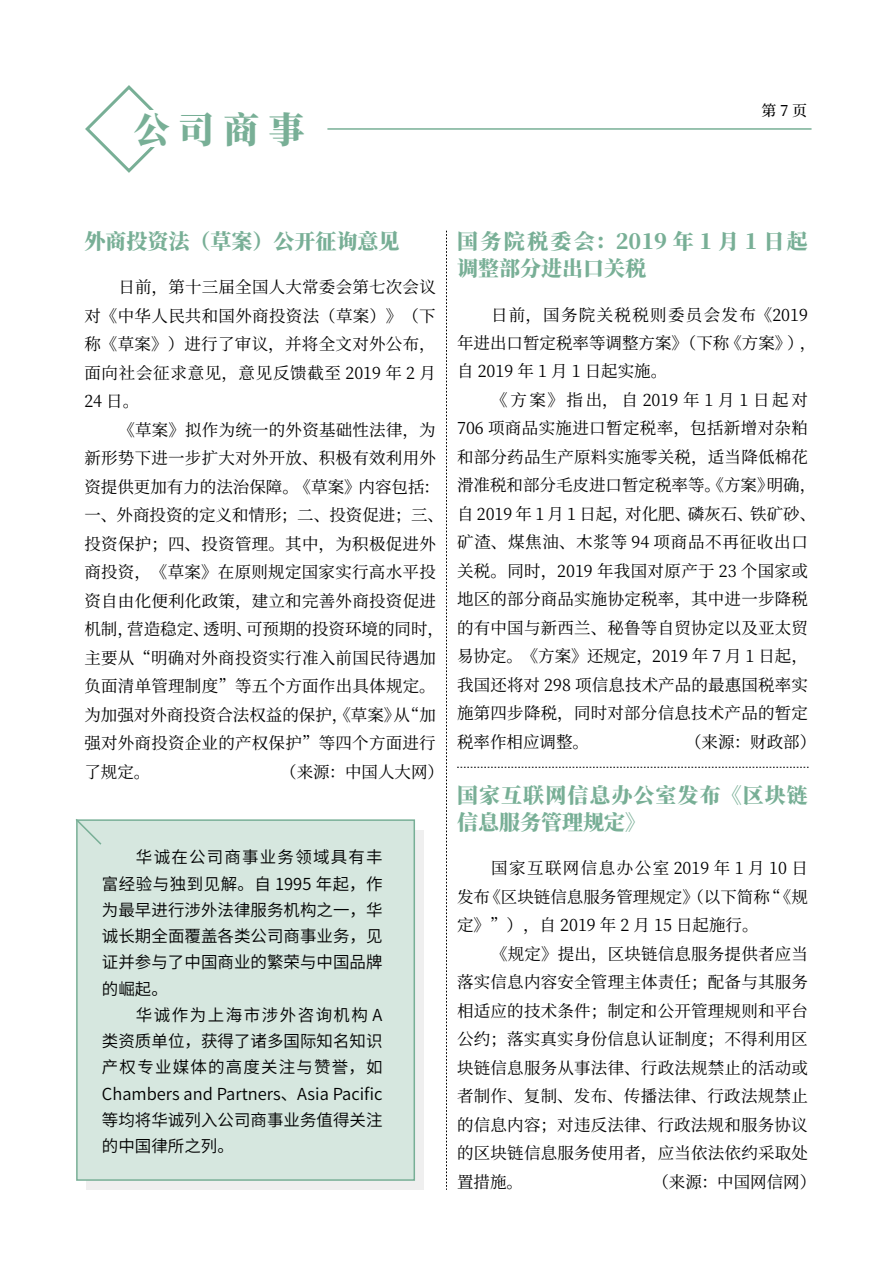
<style>
.page{position:relative;width:893px;height:1263px;background:#fff}
.page>*{position:absolute;margin:0;border:0;box-sizing:border-box;transform-origin:0 0}
.t1{font:800 36px "Source Han Serif CN";color:#78af96}
.t2{font:800 21px/27px "Source Han Serif CN";color:#78af96}
.t3{font:800 21px/27px "Source Han Serif CN";letter-spacing:.05em;color:#78af96}
.t4{font:16.5px/28.5px "Source Han Serif CN";letter-spacing:.015em;color:#000;text-align:justify}
.t5{font:16.5px/26.2px "Source Han Sans CN";color:#000;text-align:justify}
.t6{font:500 15px "Source Han Serif CN";color:#000}
</style>
<div class="page">
<svg style="left:85px;top:85px;width:70px;height:88px"></svg>
<div style="left:134px;top:111px;width:170px;height:36px;background:#fff"></div>
<hr style="left:327px;top:128px;width:484px;height:2px;background:#78af96">
<div style="left:87px;top:830px;width:337px;height:360px;background:#efefef"></div>
<div style="left:76px;top:819px;width:339px;height:362px;background:#d6e7df;border:2px solid #78af96"></div>
<svg style="left:75px;top:819px;width:28px;height:27px"></svg>
<svg style="left:457px;top:767px;width:352px;height:1px"></svg>
<svg style="left:446px;top:231px;width:1px;height:959px"></svg>
<h1 class="t1" style="left:134px;top:109px;width:172px">公 司 商 事</h1>
<p class="t6" style="left:762px;top:102px;width:47px">第7页</p>
<p class="t2" style="left:84px;top:228px;width:316px">外商投资法（草案）公开征询意见</p>
<p class="t4" style="left:84px;top:274px;width:353px;text-indent:34px">日前，第十三届全国人大常委会第七次会议对《中华人民共和国外商投资法（草案）》（下称《草案》）进行了审议，并将全文对外公布，面向社会征求意见，意见反馈截至 2019 年 2 月24 日。</p>
<p class="t4" style="left:84px;top:416px;width:361px;text-align:left;text-indent:34px">《草案》拟作为统一的外资基础性法律，为新形势下进一步扩大对外开放、积极有效利用外资提供更加有力的法治保障。《草案》内容包括：一、外商投资的定义和情形；二、投资促进；三、投资保护；四、投资管理。其中，为积极促进外商投资，《草案》在原则规定国家实行高水平投资自由化便利化政策，建立和完善外商投资促进机制，营造稳定、透明、可预期的投资环境的同时，主要从“明确对外商投资实行准入前国民待遇加负面清单管理制度”等五个方面作出具体规定。为加强对外商投资合法权益的保护，《草案》从“加强对外商投资企业的产权保护”等四个方面进行了规定。</p>
<p class="t4" style="left:280px;top:758px;width:165px">（来源：中国人大网）</p>
<p class="t5" style="left:102px;top:844px;width:282px;text-indent:34px">华诚在公司商事业务领域具有丰富经验与独到见解。自 1995 年起，作为最早进行涉外法律服务机构之一，华诚长期全面覆盖各类公司商事业务，见证并参与了中国商业的繁荣与中国品牌的崛起。</p>
<p class="t5" style="left:102px;top:1002px;width:282px;text-indent:34px">华诚作为上海市涉外咨询机构 A类资质单位，获得了诸多国际知名知识产权专业媒体的高度关注与赞誉，如Chambers and Partners、Asia Pacific等均将华诚列入公司商事业务值得关注的中国律所之列。</p>
<p class="t2" style="left:457px;top:228px;width:352px">国务院税委会：2019 年 1 月 1 日起调整部分进出口关税</p>
<p class="t4" style="left:457px;top:301px;width:361px;text-align:left;text-indent:34px">日前，国务院关税税则委员会发布《2019年进出口暂定税率等调整方案》（下称《方案》），自 2019 年 1 月 1 日起实施。</p>
<p class="t4" style="left:457px;top:386px;width:361px;text-align:left;text-indent:34px">《方案》指出，自 2019 年 1 月 1 日起对<br>706 项商品实施进口暂定税率，包括新增对杂粕和部分药品生产原料实施零关税，适当降低棉花滑准税和部分毛皮进口暂定税率等。《方案》明确，自 2019 年 1 月 1 日起，对化肥、磷灰石、铁矿砂、矿渣、煤焦油、木浆等 94 项商品不再征收出口关税。同时，2019 年我国对原产于 23 个国家或地区的部分商品实施协定税率，其中进一步降税的有中国与新西兰、秘鲁等自贸协定以及亚太贸易协定。《方案》还规定，2019 年 7 月 1 日起，我国还将对 298 项信息技术产品的最惠国税率实施第四步降税，同时对部分信息技术产品的暂定税率作相应调整。</p>
<p class="t4" style="left:685px;top:728px;width:133px">（来源：财政部）</p>
<p class="t3" style="left:457px;top:782px;width:352px">国家互联网信息办公室发布《区块链信息服务管理规定》</p>
<p class="t4" style="left:457px;top:854px;width:352px;text-indent:34px">国家互联网信息办公室 2019 年 1 月 10 日发布《区块链信息服务管理规定》（以下简称“《规定》”），自 2019 年 2 月 15 日起施行。</p>
<p class="t4" style="left:457px;top:940px;width:352px;text-indent:34px">《规定》提出，区块链信息服务提供者应当落实信息内容安全管理主体责任；配备与其服务相适应的技术条件；制定和公开管理规则和平台公约；落实真实身份信息认证制度；不得利用区块链信息服务从事法律、行政法规禁止的活动或者制作、复制、发布、传播法律、行政法规禁止的信息内容；对违反法律、行政法规和服务协议的区块链信息服务使用者，应当依法依约采取处置措施。</p>
<p class="t4" style="left:652px;top:1168px;width:165px">（来源：中国网信网）</p>
</div>
